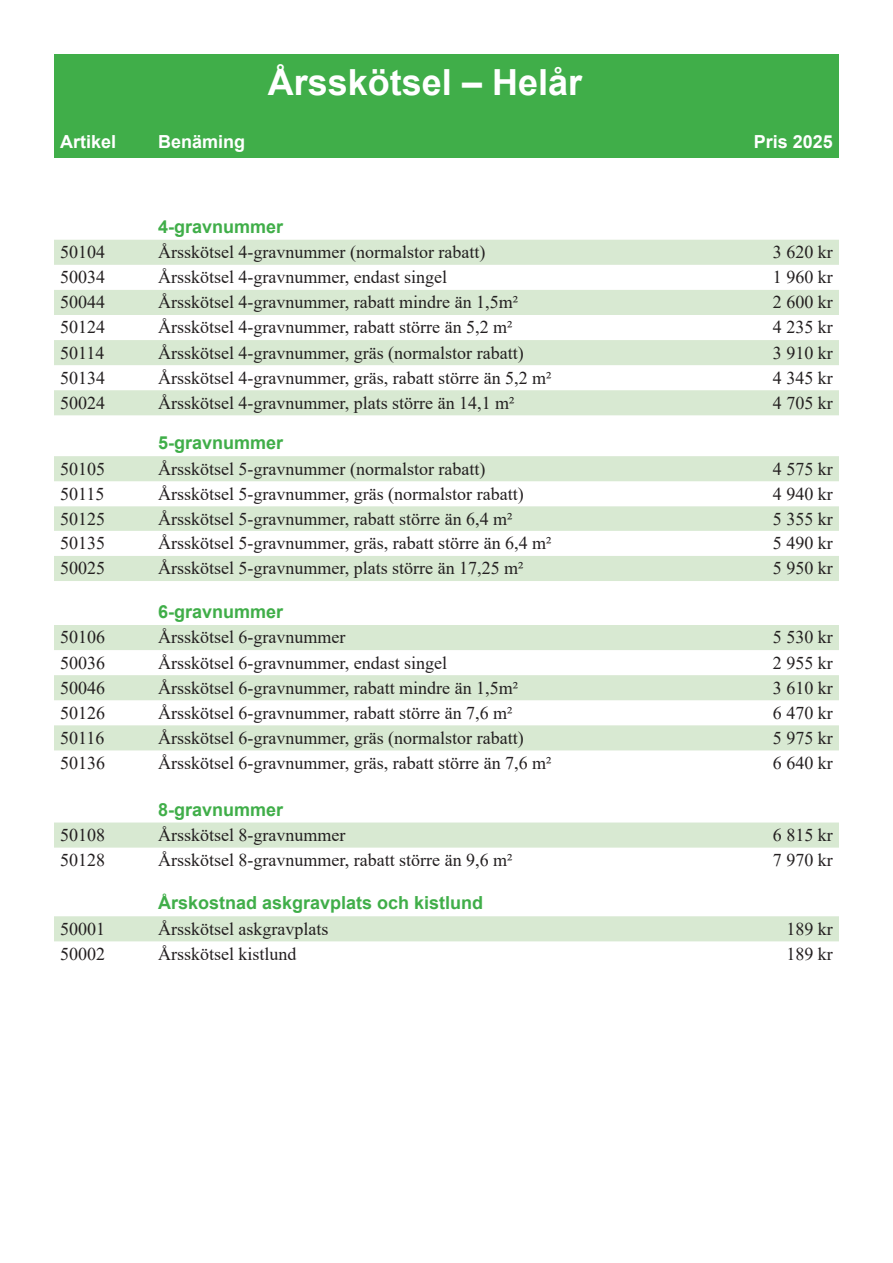
<style>
.page{position:relative;width:893px;height:1263px;background:#fff}
.page>*{position:absolute;margin:0;border:0;box-sizing:border-box;transform-origin:0 0}
.t1{font:700 36px "Arial";color:#fff}
.t2{font:18px "Times New Roman";color:#231f20}
.t3{font:700 18px "Arial";color:#40ae49}
.t4{font:700 18px "Arial";color:#fff}
</style>
<div class="page">
<svg style="left:54px;top:240px;width:785px;height:175px;fill:#d8e9d2"></svg>
<svg style="left:54px;top:456px;width:785px;height:125px;fill:#d8e9d2"></svg>
<svg style="left:54px;top:625px;width:785px;height:125px;fill:#d8e9d2"></svg>
<svg style="left:54px;top:822px;width:785px;height:26px;background:#d9e9d3"></svg>
<div style="left:54px;top:916px;width:785px;height:25px;background:#d8e9d2"></div>
<div style="left:54px;top:54px;width:785px;height:103px;background:#40ae49"></div>
<p class="t1" style="left:268px;top:57px;width:316px">Årsskötsel – Helår</p>
<p class="t4" style="left:60px;top:129px;width:58px">Artikel</p>
<p class="t4" style="left:158px;top:129px;width:89px">Benäming</p>
<p class="t4" style="left:754px;top:129px;width:81px">Pris 2025</p>
<p class="t3" style="left:158px;top:214px;width:127px">4-gravnummer</p>
<p class="t2" style="left:60px;top:239px;width:46px">50104</p>
<p class="t2" style="left:158px;top:239px;width:329px">Årsskötsel 4-gravnummer (normalstor rabatt)</p>
<p class="t2" style="left:773px;top:239px;width:61px">3 620 kr</p>
<p class="t2" style="left:60px;top:265px;width:46px">50034</p>
<p class="t2" style="left:158px;top:265px;width:291px">Årsskötsel 4-gravnummer, endast singel</p>
<p class="t2" style="left:773px;top:265px;width:61px">1 960 kr</p>
<p class="t2" style="left:60px;top:290px;width:47px">50044</p>
<p class="t2" style="left:158px;top:290px;width:362px">Årsskötsel 4-gravnummer, rabatt mindre än 1,5m²</p>
<p class="t2" style="left:773px;top:290px;width:61px">2 600 kr</p>
<p class="t2" style="left:60px;top:315px;width:46px">50124</p>
<p class="t2" style="left:158px;top:315px;width:356px">Årsskötsel 4-gravnummer, rabatt större än 5,2 m²</p>
<p class="t2" style="left:773px;top:315px;width:61px">4 235 kr</p>
<p class="t2" style="left:60px;top:340px;width:46px">50114</p>
<p class="t2" style="left:158px;top:340px;width:367px">Årsskötsel 4-gravnummer, gräs (normalstor rabatt)</p>
<p class="t2" style="left:773px;top:340px;width:61px">3 910 kr</p>
<p class="t2" style="left:60px;top:365px;width:46px">50134</p>
<p class="t2" style="left:158px;top:365px;width:395px">Årsskötsel 4-gravnummer, gräs, rabatt större än 5,2 m²</p>
<p class="t2" style="left:773px;top:365px;width:61px">4 345 kr</p>
<p class="t2" style="left:60px;top:390px;width:46px">50024</p>
<p class="t2" style="left:158px;top:390px;width:358px">Årsskötsel 4-gravnummer, plats större än 14,1 m²</p>
<p class="t2" style="left:773px;top:390px;width:61px">4 705 kr</p>
<p class="t3" style="left:158px;top:430px;width:127px">5-gravnummer</p>
<p class="t2" style="left:60px;top:456px;width:46px">50105</p>
<p class="t2" style="left:158px;top:456px;width:329px">Årsskötsel 5-gravnummer (normalstor rabatt)</p>
<p class="t2" style="left:773px;top:456px;width:61px">4 575 kr</p>
<p class="t2" style="left:60px;top:481px;width:46px">50115</p>
<p class="t2" style="left:158px;top:481px;width:367px">Årsskötsel 5-gravnummer, gräs (normalstor rabatt)</p>
<p class="t2" style="left:773px;top:481px;width:61px">4 940 kr</p>
<p class="t2" style="left:60px;top:506px;width:47px">50125</p>
<p class="t2" style="left:158px;top:506px;width:356px">Årsskötsel 5-gravnummer, rabatt större än 6,4 m²</p>
<p class="t2" style="left:773px;top:506px;width:61px">5 355 kr</p>
<p class="t2" style="left:60px;top:531px;width:46px">50135</p>
<p class="t2" style="left:158px;top:531px;width:395px">Årsskötsel 5-gravnummer, gräs, rabatt större än 6,4 m²</p>
<p class="t2" style="left:773px;top:531px;width:61px">5 490 kr</p>
<p class="t2" style="left:60px;top:556px;width:46px">50025</p>
<p class="t2" style="left:158px;top:556px;width:367px">Årsskötsel 5-gravnummer, plats större än 17,25 m²</p>
<p class="t2" style="left:773px;top:556px;width:61px">5 950 kr</p>
<p class="t3" style="left:158px;top:599px;width:127px">6-gravnummer</p>
<p class="t2" style="left:60px;top:625px;width:46px">50106</p>
<p class="t2" style="left:158px;top:625px;width:189px">Årsskötsel 6-gravnummer</p>
<p class="t2" style="left:773px;top:625px;width:61px">5 530 kr</p>
<p class="t2" style="left:60px;top:650px;width:46px">50036</p>
<p class="t2" style="left:158px;top:650px;width:291px">Årsskötsel 6-gravnummer, endast singel</p>
<p class="t2" style="left:773px;top:650px;width:61px">2 955 kr</p>
<p class="t2" style="left:60px;top:675px;width:47px">50046</p>
<p class="t2" style="left:158px;top:675px;width:362px">Årsskötsel 6-gravnummer, rabatt mindre än 1,5m²</p>
<p class="t2" style="left:773px;top:675px;width:61px">3 610 kr</p>
<p class="t2" style="left:60px;top:700px;width:46px">50126</p>
<p class="t2" style="left:158px;top:700px;width:356px">Årsskötsel 6-gravnummer, rabatt större än 7,6 m²</p>
<p class="t2" style="left:773px;top:700px;width:61px">6 470 kr</p>
<p class="t2" style="left:60px;top:725px;width:46px">50116</p>
<p class="t2" style="left:158px;top:725px;width:367px">Årsskötsel 6-gravnummer, gräs (normalstor rabatt)</p>
<p class="t2" style="left:773px;top:725px;width:61px">5 975 kr</p>
<p class="t2" style="left:60px;top:750px;width:46px">50136</p>
<p class="t2" style="left:158px;top:750px;width:395px">Årsskötsel 6-gravnummer, gräs, rabatt större än 7,6 m²</p>
<p class="t2" style="left:773px;top:750px;width:61px">6 640 kr</p>
<p class="t3" style="left:158px;top:796px;width:127px">8-gravnummer</p>
<p class="t2" style="left:60px;top:822px;width:46px">50108</p>
<p class="t2" style="left:158px;top:822px;width:189px">Årsskötsel 8-gravnummer</p>
<p class="t2" style="left:773px;top:822px;width:61px">6 815 kr</p>
<p class="t2" style="left:60px;top:847px;width:46px">50128</p>
<p class="t2" style="left:158px;top:847px;width:356px">Årsskötsel 8-gravnummer, rabatt större än 9,6 m²</p>
<p class="t2" style="left:773px;top:847px;width:61px">7 970 kr</p>
<p class="t3" style="left:158px;top:890px;width:327px">Årskostnad askgravplats och kistlund</p>
<p class="t2" style="left:60px;top:916px;width:46px">50001</p>
<p class="t2" style="left:158px;top:916px;width:172px">Årsskötsel askgravplats</p>
<p class="t2" style="left:786px;top:916px;width:48px">189 kr</p>
<p class="t2" style="left:60px;top:941px;width:46px">50002</p>
<p class="t2" style="left:158px;top:941px;width:140px">Årsskötsel kistlund</p>
<p class="t2" style="left:786px;top:941px;width:48px">189 kr</p>
</div>
